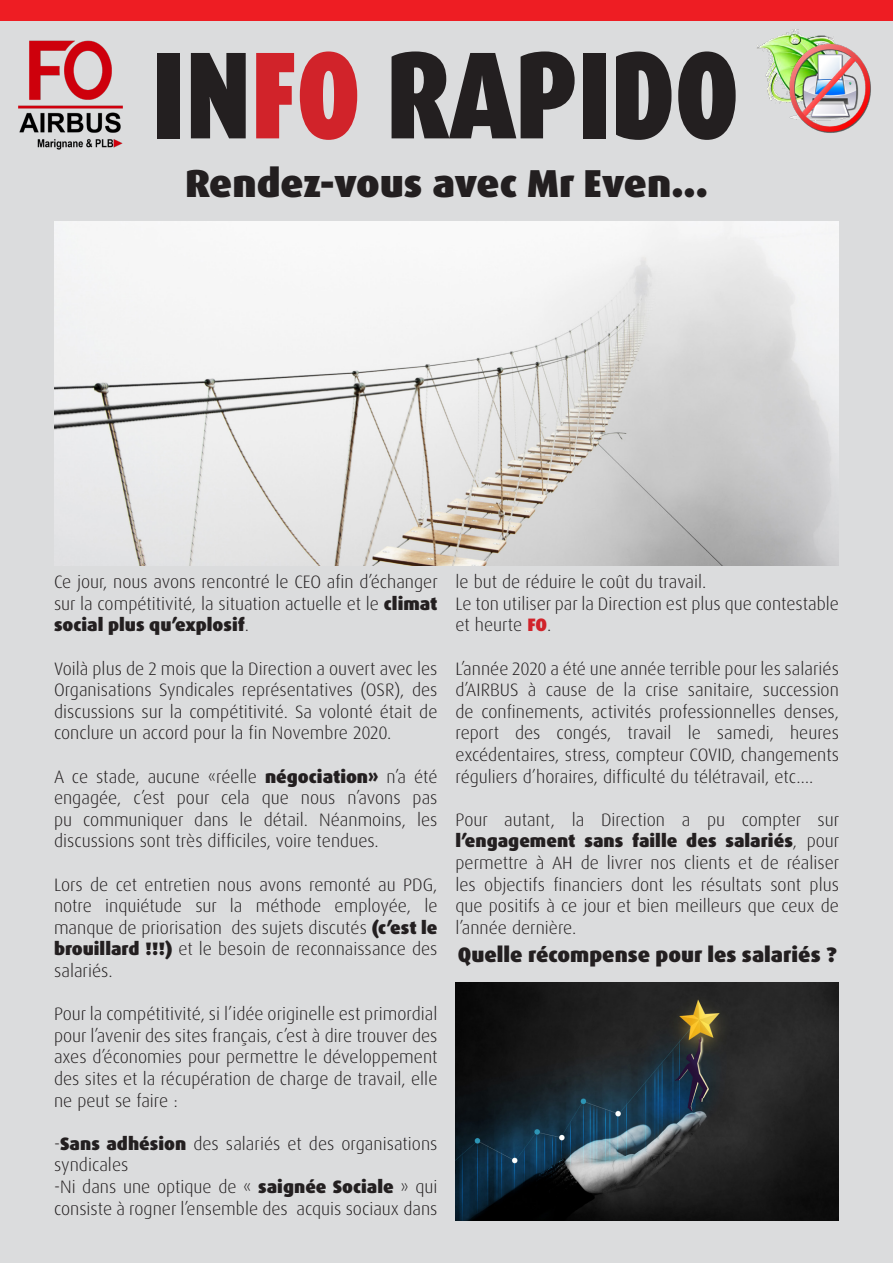
<style>
.page{position:relative;width:893px;height:1263px;background:#fff}
.page>*{position:absolute;margin:0;border:0;box-sizing:border-box;transform-origin:0 0}
.t1{font:900 124.2px "Dax Pro";color:#231f20;scale:.8 1}
.t2{font:900 39px "Dax Pro";color:#231f20}
.t3{font:900 21px "Dax Pro";color:#231f20}
.t4{font:300 18px/21.6px "Dax Pro";color:#231f20;text-align:justify}
.s1{color:#d1232a}
.s2{font-weight:900}
.s3{font-weight:900;color:#d1232a}
</style>
<div class="page">
<div style="left:0;top:20px;width:893px;height:1243px;background:#dbdcdd"></div>
<div style="left:0;top:0;width:893px;height:21px;background:#ee1d23"></div>
<img style="left:757px;top:29px;width:43px;height:75px">
<img style="left:783px;top:34px;width:88px;height:99px">
<img style="left:18px;top:40px;width:105px;height:110px">
<img style="left:54px;top:221px;width:785px;height:345px">
<img style="left:455px;top:982px;width:384px;height:238px">
<p class="t1" style="left:152px;top:14px;width:735px">IN<span class="s1">FO</span> RAPIDO</p>
<p class="t2" style="left:185px;top:158px;width:524px">Rendez-vous avec Mr Even...</p>
<p class="t4" style="left:54px;top:571px;width:385px">Ce jour, nous avons rencontré le CEO afin d’échanger sur la compétitivité, la situation actuelle et le <span class="s2">climat social plus qu’explosif</span>.</p>
<p class="t4" style="left:54px;top:658px;width:385px">Voilà plus de 2 mois que la Direction a ouvert avec les Organisations Syndicales représentatives (OSR), des discussions sur la compétitivité. Sa volonté était de conclure un accord pour la fin Novembre 2020.</p>
<p class="t4" style="left:54px;top:766px;width:385px">A ce stade, aucune «réelle <span class="s2">négociation»</span> n’a été engagée, c’est pour cela que nous n’avons pas pu communiquer dans le détail. Néanmoins, les discussions sont très difficiles, voire tendues.</p>
<p class="t4" style="left:54px;top:874px;width:385px">Lors de cet entretien nous avons remonté au PDG, notre inquiétude sur la méthode employée, le manque de priorisation des sujets discutés <span class="s2">(c’est le brouillard !!!)</span> et le besoin de reconnaissance des salariés.</p>
<p class="t4" style="left:54px;top:1003px;width:385px">Pour la compétitivité, si l’idée originelle est primordial pour l’avenir des sites français, c’est à dire trouver des axes d’économies pour permettre le développement des sites et la récupération de charge de travail, elle ne peut se faire :</p>
<p class="t4" style="left:54px;top:1133px;width:385px">-<span class="s2">Sans adhésion</span> des salariés et des organisations syndicales</p>
<p class="t4" style="left:54px;top:1176px;width:385px">-Ni dans une optique de « <span class="s2">saignée Sociale</span> » qui consiste à rogner l’ensemble des acquis sociaux dans</p>
<p class="t4" style="left:455px;top:571px;width:252px">le but de réduire le coût du travail.</p>
<p class="t4" style="left:455px;top:593px;width:385px">Le ton utiliser par la Direction est plus que contestable et heurte <span class="s3">FO</span>.</p>
<p class="t4" style="left:455px;top:658px;width:385px">L’année 2020 a été une année terrible pour les salariés d’AIRBUS à cause de la crise sanitaire, succession de confinements, activités professionnelles denses, report des congés, travail le samedi, heures excédentaires, stress, compteur COVID, changements réguliers d’horaires, difficulté du télétravail, etc….</p>
<p class="t4" style="left:455px;top:809px;width:385px">Pour autant, la Direction a pu compter sur <span class="s2">l’engagement sans faille des salariés</span>, pour permettre à AH de livrer nos clients et de réaliser les objectifs financiers dont les résultats sont plus que positifs à ce jour et bien meilleurs que ceux de l’année dernière.</p>
<p class="t3" style="left:458px;top:941px;width:380px">Quelle récompense pour les salariés ?</p>
</div>
